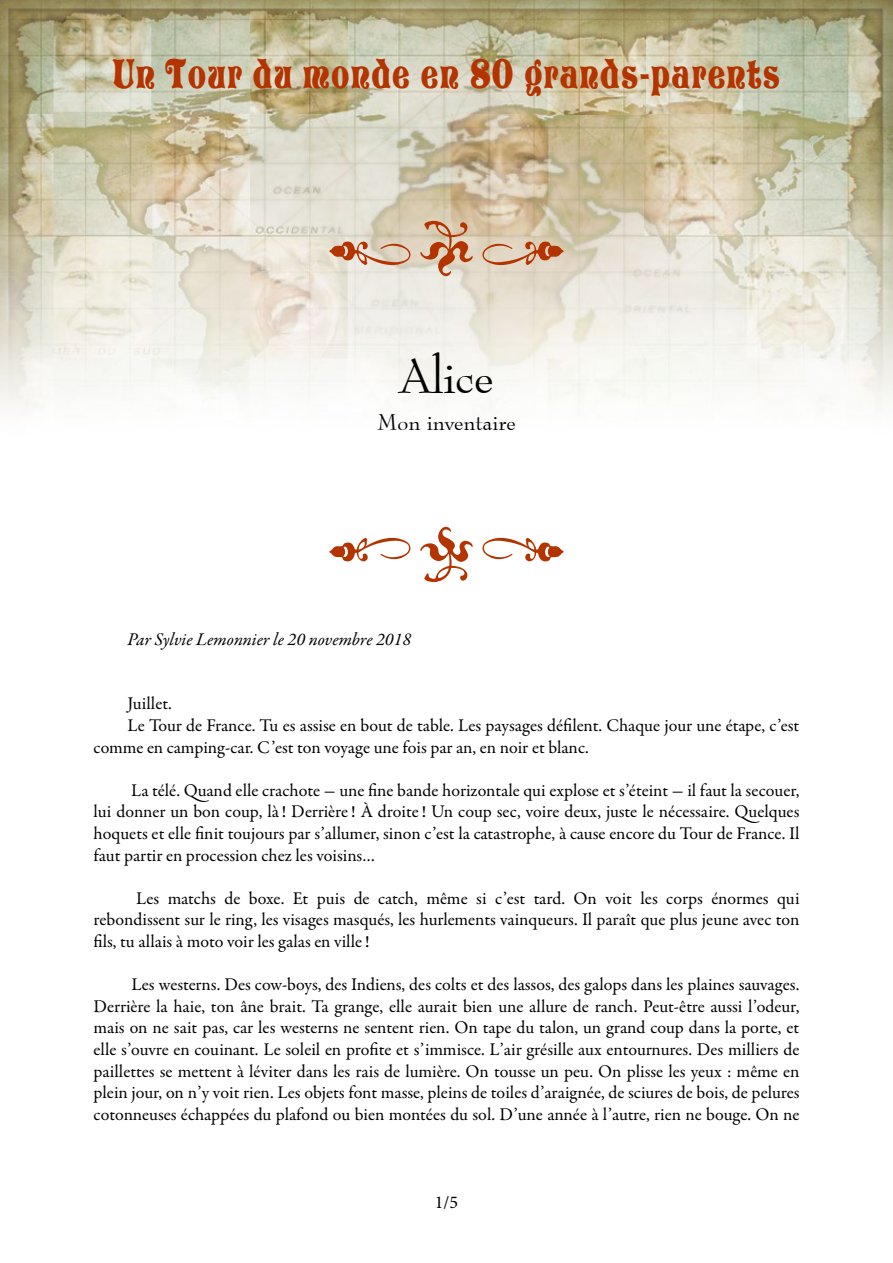
<style>
.page{position:relative;width:893px;height:1263px;background:#fff}
.page>*{position:absolute;margin:0;border:0;box-sizing:border-box;transform-origin:0 0}
.t1{font:54.45px "Garamond Premr Pro";color:#b43400}
.t2{font:47.4px "Bernhard Modern BT";letter-spacing:-.01em;color:#000}
.t3{font:40.5px "Storybook";letter-spacing:.05em;color:#b43400;scale:.71 1}
.t4{font:22.5px "Bernhard Modern BT";color:#000}
.t5{font:18px/21.6px "Garamond Premr Pro";color:#000;text-align:justify}
.t6{font:italic 18px "Garamond Premr Pro";color:#000}
.t7{font:18px "Minion Pro";color:#000}
</style>
<div class="page">
<img style="left:0;top:0;width:893px;height:408px">
<svg style="left:482px;top:538px;width:82px;height:23px"></svg>
<svg style="left:329px;top:538px;width:81px;height:23px"></svg>
<svg style="left:482px;top:242px;width:82px;height:23px;background:#d2a386"></svg>
<svg style="left:329px;top:242px;width:81px;height:23px;background:#d3a78c"></svg>
<h3 class="t3" style="left:113px;top:52px;width:942px">Un Tour du monde en 80 grands-parents</h3>
<h1 class="t1" style="left:418px;top:210px;width:58px">•</h1>
<h2 class="t2" style="left:399px;top:345px;width:96px">Alice</h2>
<p class="t4" style="left:377px;top:407px;width:140px">Mon inventaire</p>
<p class="t6" style="left:128px;top:627px;width:285px">Par Sylvie Lemonnier le 20 novembre 2018</p>
<p class="t5" style="left:128px;top:693px;width:46px">Juillet.</p>
<p class="t5" style="left:128px;top:715px;width:673px">Le Tour de France. Tu es assise en bout de table. Les paysages défilent. Chaque jour une étape, c’est</p>
<p class="t5" style="left:94px;top:736px;width:497px">comme en camping-car. C’est ton voyage une fois par an, en noir et blanc.</p>
<p class="t5" style="left:94px;top:780px;width:707px;text-indent:38px">La télé. Quand elle crachote - une fine bande horizontale qui explose et s’éteint - il faut la secouer, lui donner un bon coup, là! Derrière! À droite! Un coup sec, voire deux, juste le nécessaire. Quelques hoquets et elle finit toujours par s’allumer, sinon c’est la catastrophe, à cause encore du Tour de France. Il faut partir en procession chez les voisins…</p>
<p class="t5" style="left:94px;top:888px;width:707px;text-indent:43px">Les matchs de boxe. Et puis de catch, même si c’est tard. On voit les corps énormes qui rebondissent sur le ring, les visages masqués, les hurlements vainqueurs. Il paraît que plus jeune avec ton fils, tu allais à moto voir les galas en ville!</p>
<p class="t5" style="left:94px;top:974px;width:707px;text-indent:38px">Les westerns. Des cow-boys, des Indiens, des colts et des lassos, des galops dans les plaines sauvages.<br>Derrière la haie, ton âne brait. Ta grange, elle aurait bien une allure de ranch. Peut-être aussi l’odeur, mais on ne sait pas, car les westerns ne sentent rien. On tape du talon, un grand coup dans la porte, et elle s’ouvre en couinant. Le soleil en profite et s’immisce. L’air grésille aux entournures. Des milliers de paillettes se mettent à léviter dans les rais de lumière. On tousse un peu. On plisse les yeux : même en plein jour, on n’y voit rien. Les objets font masse, pleins de toiles d’araignée, de sciures de bois, de pelures cotonneuses échappées du plafond ou bien montées du sol. D’une année à l’autre, rien ne bouge. On ne</p>
<p class="t7" style="left:435px;top:1190px;width:25px">1/5</p>
</div>
